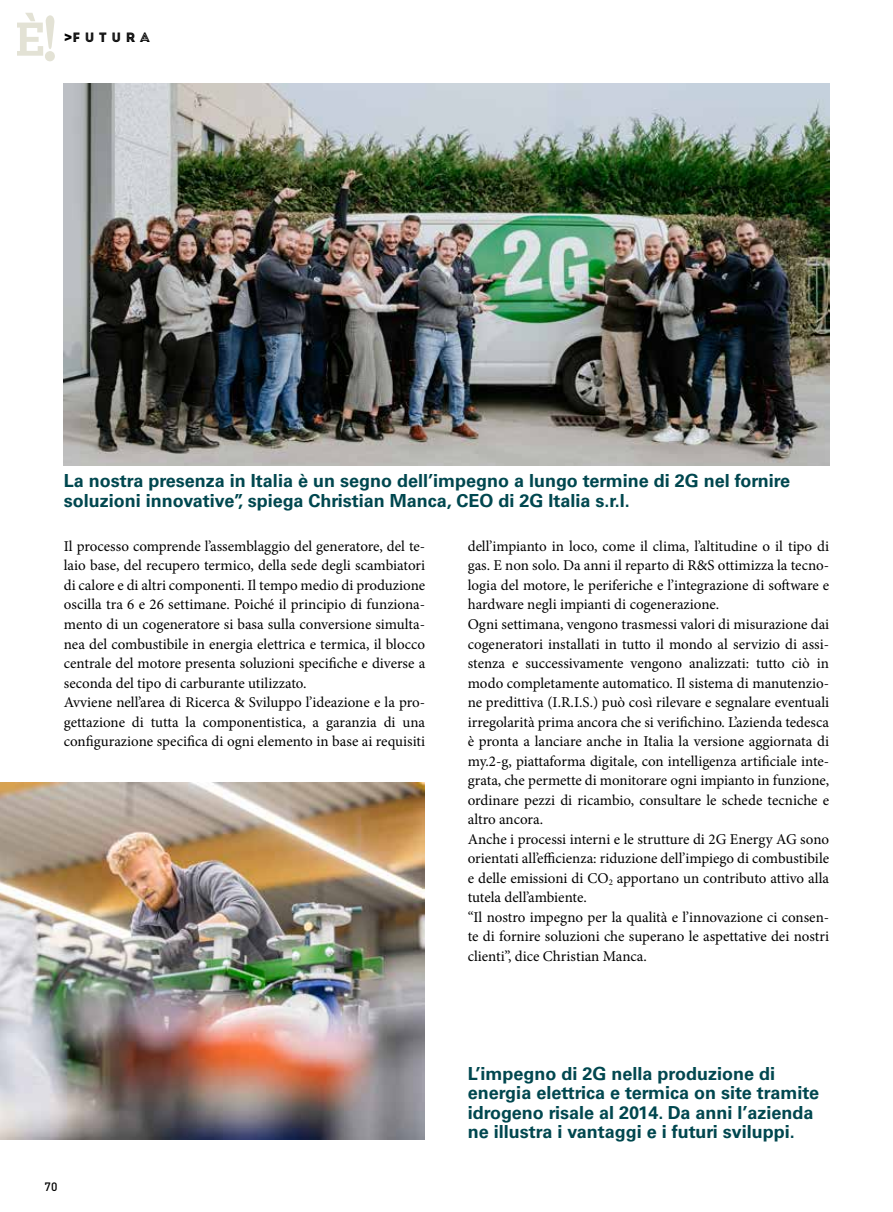
<style>
.page{position:relative;width:893px;height:1212px;background:#fff}
.page>*{position:absolute;margin:0;border:0;box-sizing:border-box;transform-origin:0 0}
.t1{font:700 18px/19.5px "Univers LTCYR 65";color:#00474f}
.t2{font:15px/19.5px "Minion Pro";color:#000}
.t3{font:13.5px "Intro Inline";letter-spacing:.34em;color:#000}
.t4{font:500 12px "DIN Pro";color:#000}
.s1{font-family:"Gotham";font-weight:900}
</style>
<div class="page">
<div style="left:45px;top:51px;width:10px;height:10px;background:#e3e2d5;border-radius:50%"></div>
<svg style="left:17px;top:13px;width:38px;height:43px"></svg>
<img style="left:64px;top:84px;width:765px;height:382px">
<img style="left:0;top:782px;width:424px;height:357px">
<p class="t3" style="left:64px;top:30px;width:87px"><span class="s1">&gt;</span>FUTURA</p>
<p class="t1" style="left:64px;top:470px;width:728px">La nostra presenza in Italia è un segno dell’impegno a lungo termine di 2G nel fornire soluzioni innovative”, spiega Christian Manca, CEO di 2G Italia s.r.l.</p>
<p class="t2" style="left:64px;top:536px;width:363px">Il processo comprende l’assemblaggio del generatore, del te&shy;laio base, del recupero termico, della sede degli scambiatori di calore e di altri componenti. Il tempo medio di produzione oscilla tra 6 e 26 settimane. Poiché il principio di funziona&shy;mento di un cogeneratore si basa sulla conversione simulta&shy;nea del combustibile in energia elettrica e termica, il blocco centrale del motore presenta soluzioni specifiche e diverse a seconda del tipo di carburante utilizzato.<br>Avviene nell’area di Ricerca &amp; Sviluppo l’ideazione e la pro&shy;gettazione di tutta la componentistica, a garanzia di una configurazione specifica di ogni elemento in base ai requisiti</p>
<p class="t2" style="left:468px;top:536px;width:363px">dell’impianto in loco, come il clima, l’altitudine o il tipo di gas. E non solo. Da anni il reparto di R&amp;S ottimizza la tecno&shy;logia del motore, le periferiche e l’integrazione di software e hardware negli impianti di cogenerazione.<br>Ogni settimana, vengono trasmessi valori di misurazione dai cogeneratori installati in tutto il mondo al servizio di assi&shy;stenza e successivamente vengono analizzati: tutto ciò in modo completamente automatico. Il sistema di manutenzio&shy;ne predittiva (I.R.I.S.) può così rilevare e segnalare eventuali irregolarità prima ancora che si verifichino. L’azienda tedesca è pronta a lanciare anche in Italia la versione aggiornata di my.2-g, piattaforma digitale, con intelligenza artificiale inte&shy;grata, che permette di monitorare ogni impianto in funzione, ordinare pezzi di ricambio, consultare le schede tecniche e altro ancora.<br>Anche i processi interni e le strutture di 2G Energy AG sono orientati all’efficienza: riduzione dell’impiego di combustibile e delle emissioni di CO<sub>2</sub> apportano un contributo attivo alla tutela dell’ambiente.<br>“Il nostro impegno per la qualità e l’innovazione ci consen&shy;te di fornire soluzioni che superano le aspettative dei nostri clienti”, dice Christian Manca.</p>
<p class="t4" style="left:45px;top:1177px;width:14px">70</p>
<p class="t1" style="left:468px;top:1063px;width:353px">L’impegno di 2G nella produzione di energia elettrica e termica on site tramite idrogeno risale al 2014. Da anni l’azienda ne illustra i vantaggi e i futuri sviluppi.</p>
</div>
